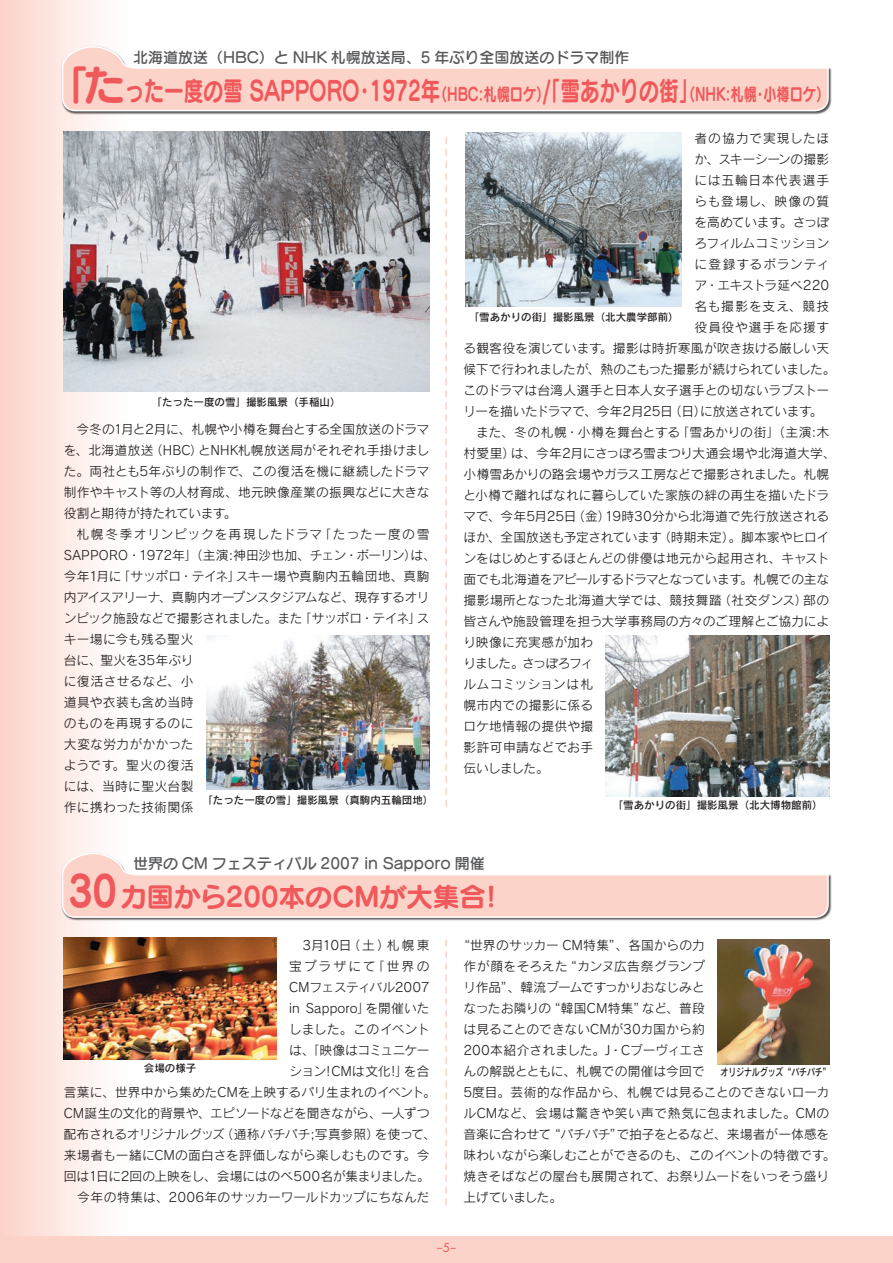
<style>
.page{position:relative;width:893px;height:1263px;background:#fff}
.page>*{position:absolute;margin:0;border:0;box-sizing:border-box;transform-origin:0 0}
.t1{font:27px "Seurat Pro B";color:#f0595b;scale:.73 1}
.t2{font:27px "Seurat Pro B";color:#f0595b}
.t3{font:15px "Seurat Pro DB";color:#57585a}
.t4{font:12.75px/21px "Rodin Pro M";color:#231f20}
.t5{font:12.75px "Rodin Pro M";letter-spacing:-.02em;color:#231f20}
.t6{font:12.75px "Rodin Pro M";letter-spacing:-.03em;color:#231f20}
.t7{font:12.75px "Rodin Pro M";letter-spacing:.025em;color:#231f20}
.t8{font:12.75px "Rodin Pro M";letter-spacing:-.035em;color:#231f20}
.t9{font:12.75px "Rodin Pro M";letter-spacing:-.025em;color:#231f20}
.t10{font:12.75px "Rodin Pro M";letter-spacing:-.05em;color:#231f20}
.t11{font:12.75px "Rodin Pro M";letter-spacing:.075em;color:#231f20}
.t12{font:12.75px "Rodin Pro M";letter-spacing:.02em;color:#231f20}
.t13{font:12.75px "Rodin Pro M";letter-spacing:-.045em;color:#231f20}
.t14{font:12.75px "Rodin Pro M";letter-spacing:-.095em;color:#231f20}
.t15{font:12.75px "Rodin Pro M";letter-spacing:.155em;color:#231f20}
.t16{font:12.75px "Rodin Pro M";letter-spacing:.06em;color:#231f20}
.t17{font:12.75px "Rodin Pro M";letter-spacing:.09em;color:#231f20}
.t18{font:12.75px "Rodin Pro M";letter-spacing:.07em;color:#231f20}
.t19{font:12.75px "Rodin Pro M";letter-spacing:.065em;color:#231f20}
.t20{font:10.5px "Rodin Pro DB";color:#231f20}
.t21{font:10.5px "Rodin Pro DB";color:#231f20;scale:.75 1}
.t22{font:10.5px "Futura";color:#f0595b}
.s1{font-size:42px}
.s2{font-size:18px}
.s3{font-size:12px}
</style>
<div class="page">
<div style="left:0;top:0;width:128px;height:1263px;background:linear-gradient(to right,#fcd4c9,#feffff)"></div>
<div style="left:61px;top:852px;width:771px;height:70px;background:#231f20;opacity:.75"></div>
<svg style="left:61px;top:852px;width:768px;height:65px"></svg>
<svg style="left:445px;top:940px;width:2px;height:265px"></svg>
<div style="left:61px;top:45px;width:771px;height:70px;background:#231f20;opacity:.75"></div>
<svg style="left:61px;top:45px;width:768px;height:66px"></svg>
<svg style="left:445px;top:137px;width:2px;height:669px"></svg>
<img style="left:466px;top:133px;width:216px;height:173px">
<img style="left:64px;top:938px;width:212px;height:122px">
<img style="left:64px;top:132px;width:365px;height:259px">
<img style="left:206px;top:636px;width:223px;height:154px">
<img style="left:718px;top:940px;width:111px;height:124px">
<img style="left:606px;top:636px;width:223px;height:160px">
<div style="left:0;top:1236px;width:893px;height:27px;background:#fcd3c9"></div>
<p class="t3" style="left:133px;top:47px;width:498px">北海道放送（HBC）と NHK 札幌放送局、5 年ぶり全国放送のドラマ制作</p>
<h1 class="t1" style="left:47px;top:72px;width:1073px"><span class="s1">「た</span>った一度の雪 SAPPORO・1972年<span class="s2">（HBC:札幌ロケ）</span>/「雪あかりの街」<span class="s2">（NHK:札幌・小樽ロケ）</span></h1>
<p class="t20" style="left:152px;top:395px;width:191px">「たった一度の雪」撮影風景（手稲山）</p>
<p class="t4" style="left:64px;top:418px;width:367px;text-align:justify;text-indent:13px">今冬の1月と2月に、札幌や小樽を舞台とする全国放送のドラマを、北海道放送（HBC）とNHK札幌放送局がそれぞれ手掛けました。両社とも5年ぶりの制作で、この復活を機に継続したドラマ制作やキャスト等の人材育成、地元映像産業の振興などに大きな役割と期待が持たれています。</p>
<p class="t4" style="left:64px;top:523px;width:374px;text-indent:13px">札幌冬季オリンピックを再現したドラマ「たった一度の雪<br>SAPPORO・1972年」（主演:神田沙也加、チェン・ボーリン）は、今年1月に「サッポロ・テイネ」スキー場や真駒内五輪団地、真駒内アイスアリーナ、真駒内オープンスタジアムなど、現存するオリンピック施設などで撮影されました。また「サッポロ・テイネ」スキー場に今も残る聖火<br>台に、聖火を35年ぶり<br>に復活させるなど、小<br>道具や衣装も含め当時<br>のものを再現するのに<br>大変な労力がかかった<br>ようです。聖火の復活<br>には、当時に聖火台製<br>作に携わった技術関係</p>
<p class="t20" style="left:202px;top:793px;width:232px">「たった一度の雪」撮影風景（真駒内五輪団地）</p>
<p class="t16" style="left:694px;top:130px;width:136px">者の協力で実現したほ</p>
<p class="t4" style="left:694px;top:148px;width:136px">か、スキーシーンの撮影</p>
<p class="t11" style="left:694px;top:172px;width:136px">には五輪日本代表選手</p>
<p class="t17" style="left:694px;top:193px;width:136px">らも登場し、映像の質</p>
<p class="t8" style="left:694px;top:214px;width:136px">を高めています。さっぽ</p>
<p class="t13" style="left:694px;top:235px;width:136px">ろフィルムコミッション</p>
<p class="t18" style="left:694px;top:256px;width:136px">に登録するボランティ</p>
<p class="t4" style="left:694px;top:274px;width:136px">ア・エキストラ延べ220</p>
<p class="t11" style="left:694px;top:298px;width:136px">名も撮影を支え、競技</p>
<p class="t19" style="left:694px;top:319px;width:136px">役員役や選手を応援す</p>
<p class="t4" style="left:463px;top:337px;width:367px">る観客役を演じています。撮影は時折寒風が吹き抜ける厳しい天</p>
<p class="t5" style="left:463px;top:361px;width:374px">候下で行われましたが、熱のこもった撮影が続けられていました。</p>
<p class="t4" style="left:463px;top:379px;width:367px">このドラマは台湾人選手と日本人女子選手との切ないラブストー</p>
<p class="t6" style="left:463px;top:403px;width:361px">リーを描いたドラマで、今年2月25日（日）に放送されています。</p>
<p class="t4" style="left:476px;top:421px;width:354px">また、冬の札幌・小樽を舞台とする「雪あかりの街」（主演:木</p>
<p class="t4" style="left:463px;top:442px;width:374px">村愛里）は、今年2月にさっぽろ雪まつり大通会場や北海道大学、</p>
<p class="t4" style="left:463px;top:463px;width:367px">小樽雪あかりの路会場やガラス工房などで撮影されました。札幌</p>
<p class="t4" style="left:463px;top:484px;width:367px">と小樽で離ればなれに暮らしていた家族の絆の再生を描いたドラ</p>
<p class="t4" style="left:463px;top:505px;width:367px">マで、今年5月25日（金）19時30分から北海道で先行放送される</p>
<p class="t5" style="left:463px;top:529px;width:367px">ほか、全国放送も予定されています（時期未定）。脚本家やヒロイ</p>
<p class="t4" style="left:463px;top:547px;width:367px">ンをはじめとするほとんどの俳優は地元から起用され、キャスト</p>
<p class="t10" style="left:463px;top:571px;width:367px">面でも北海道をアピールするドラマとなっています。札幌での主な</p>
<p class="t7" style="left:463px;top:592px;width:367px">撮影場所となった北海道大学では、競技舞踏（社交ダンス）部の</p>
<p class="t4" style="left:463px;top:610px;width:367px">皆さんや施設管理を担う大学事務局の方々のご理解とご協力によ</p>
<p class="t12" style="left:463px;top:634px;width:131px">り映像に充実感が加わ</p>
<p class="t14" style="left:463px;top:655px;width:131px">りました。さっぽろフィ</p>
<p class="t4" style="left:463px;top:673px;width:131px">ルムコミッションは札</p>
<p class="t4" style="left:463px;top:694px;width:131px">幌市内での撮影に係る</p>
<p class="t12" style="left:463px;top:718px;width:131px">ロケ地情報の提供や撮</p>
<p class="t7" style="left:463px;top:739px;width:131px">影許可申請などでお手</p>
<p class="t4" style="left:463px;top:757px;width:87px">伝いしました。</p>
<p class="t20" style="left:469px;top:310px;width:211px">「雪あかりの街」撮影風景（北大農学部前）</p>
<p class="t20" style="left:613px;top:798px;width:211px">「雪あかりの街」撮影風景（北大博物館前）</p>
<p class="t3" style="left:133px;top:853px;width:353px">世界の CM フェスティバル 2007 in Sapporo 開催</p>
<h1 class="t2" style="left:68px;top:878px;width:430px"><span class="s1">30</span>カ国から200本のCMが大集合!</h1>
<p class="t6" style="left:303px;top:937px;width:128px">3月10日（土）札幌東</p>
<p class="t15" style="left:289px;top:958px;width:142px">宝プラザにて「世界の</p>
<p class="t8" style="left:289px;top:979px;width:142px">CMフェスティバル2007</p>
<p class="t4" style="left:289px;top:997px;width:142px">in Sapporo」を開催いた</p>
<p class="t4" style="left:289px;top:1018px;width:142px">しました。このイベント</p>
<p class="t8" style="left:289px;top:1042px;width:142px">は、「映像はコミュニケー</p>
<p class="t4" style="left:289px;top:1060px;width:142px">ション!CMは文化!」を合</p>
<p class="t4" style="left:64px;top:1081px;width:374px">言葉に、世界中から集めたCMを上映するパリ生まれのイベント。</p>
<p class="t9" style="left:64px;top:1105px;width:367px">CM誕生の文化的背景や、エピソードなどを聞きながら、一人ずつ</p>
<p class="t4" style="left:64px;top:1123px;width:374px">配布されるオリジナルグッズ（通称パチパチ;写真参照）を使って、</p>
<p class="t4" style="left:64px;top:1144px;width:367px">来場者も一緒にCMの面白さを評価しながら楽しむものです。今</p>
<p class="t4" style="left:64px;top:1165px;width:368px">回は1日に2回の上映をし、会場にはのべ500名が集まりました。</p>
<p class="t4" style="left:77px;top:1186px;width:354px">今年の特集は、2006年のサッカーワールドカップにちなんだ</p>
<p class="t4" style="left:463px;top:934px;width:374px;text-indent:-6px">“世界のサッカー CM特集”、各国からの力<br>作が顔をそろえた“カンヌ広告祭グランプ<br>リ作品”、韓流ブームですっかりおなじみと<br>なったお隣りの“韓国CM特集”など、普段<br>は見ることのできないCMが30カ国から約<br>200本紹介されました。J・Cブーヴィエさ<br>んの解説とともに、札幌での開催は今回で<br>5度目。芸術的な作品から、札幌では見ることのできないローカルCMなど、会場は驚きや笑い声で熱気に包まれました。CMの音楽に合わせて“パチパチ”で拍子をとるなど、来場者が一体感を味わいながら楽しむことができるのも、このイベントの特徴です。焼きそばなどの屋台も展開されて、お祭りムードをいっそう盛り上げていました。</p>
<p class="t20" style="left:144px;top:1061px;width:54px">会場の様子</p>
<p class="t21" style="left:720px;top:1065px;width:148px">オリジナルグッズ“パチパチ”</p>
<p class="t22" style="left:436px;top:1240px;width:22px">−<span class="s3">5</span>−</p>
</div>
